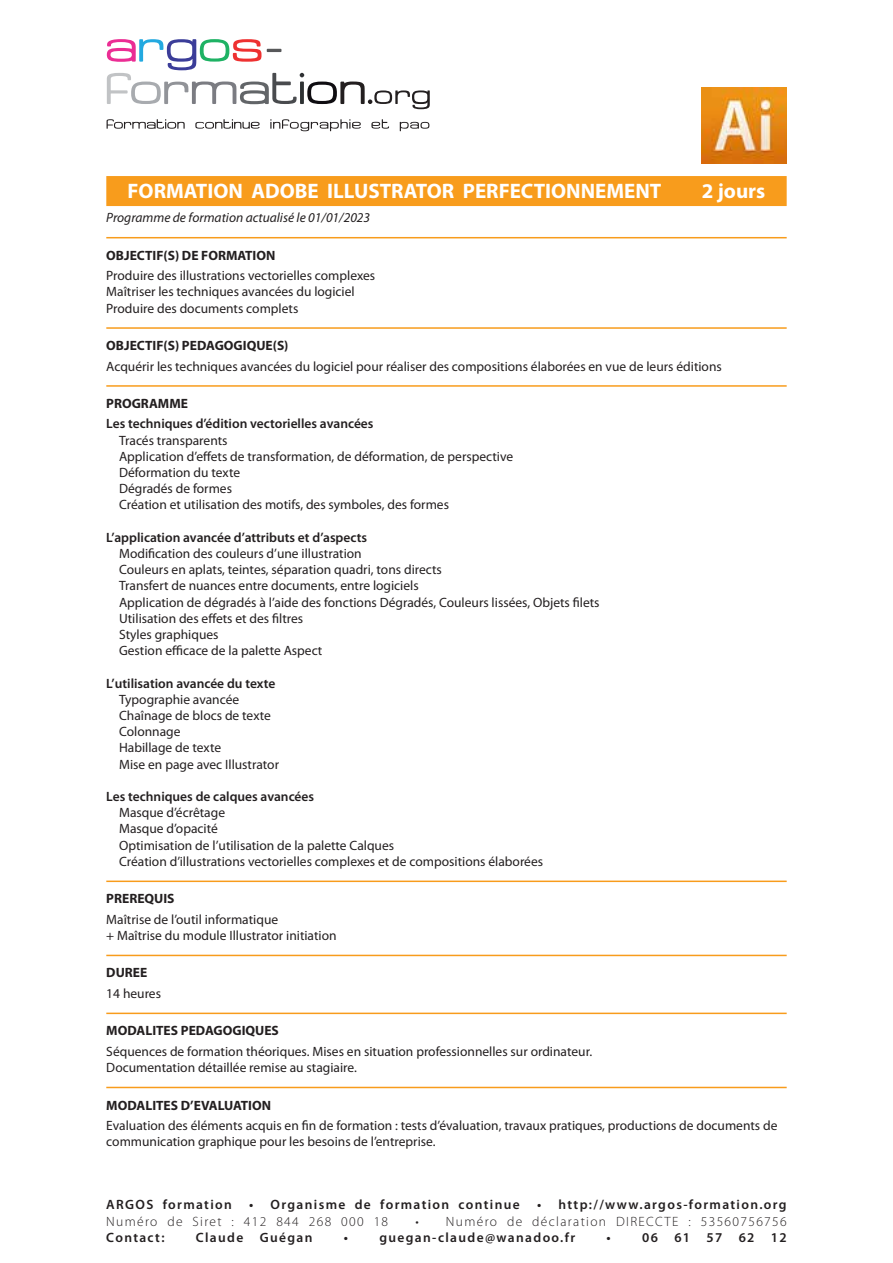
<style>
.page{position:relative;width:893px;height:1263px;background:#fff}
.page>*{position:absolute;margin:0;border:0;box-sizing:border-box;transform-origin:0 0}
.t1{font:700 21px "Myriad Pro";color:#fff}
.t2{font:13.5px/16.2px "Myriad Pro";color:#231f20}
.t3{font:600 13.5px "Myriad Pro";color:#231f20}
.t4{font:600 13.5px "Myriad Pro";letter-spacing:.1em;color:#231f20}
.t5{font:700 13.5px "Myriad Pro";color:#231f20}
.t6{font:300 13.5px "Myriad Pro";letter-spacing:.1em;color:#231f20}
.t7{font:italic 13.5px "Myriad Pro";color:#231f20}
</style>
<div class="page">
<svg style="left:106px;top:39px;width:324px;height:70px"></svg>
<div style="left:106px;top:176px;width:681px;height:30px;background:#f89c1c"></div>
<hr style="left:106px;top:237px;width:681px;height:1px;background:#f89c1c">
<hr style="left:106px;top:327px;width:681px;height:2px;background:#f89c1c">
<hr style="left:106px;top:385px;width:681px;height:2px;background:#f89c1c">
<hr style="left:106px;top:880px;width:681px;height:2px;background:#f89c1c">
<hr style="left:106px;top:955px;width:681px;height:1px;background:#f89c1c">
<hr style="left:106px;top:1012px;width:681px;height:2px;background:#f89c1c">
<hr style="left:106px;top:1087px;width:681px;height:1px;background:#f89c1c">
<svg style="left:400px;top:122px;width:29px;height:9px"></svg>
<svg style="left:270px;top:119px;width:91px;height:12px"></svg>
<svg style="left:371px;top:119px;width:18px;height:10px"></svg>
<svg style="left:107px;top:119px;width:78px;height:10px"></svg>
<svg style="left:195px;top:119px;width:65px;height:10px"></svg>
<img style="left:702px;top:88px;width:85px;height:76px">
<h1 class="t1" style="left:128px;top:177px;width:535px">FORMATION ADOBE ILLUSTRATOR PERFECTIONNEMENT</h1>
<h1 class="t1" style="left:702px;top:177px;width:65px">2 jours</h1>
<p class="t7" style="left:106px;top:209px;width:265px">Programme de formation actualisé le 01/01/2023</p>
<p class="t5" style="left:106px;top:246px;width:171px">OBJECTIF(S) DE FORMATION</p>
<p class="t2" style="left:106px;top:267px;width:270px">Produire des illustrations vectorielles complexes<br>Maîtriser les techniques avancées du logiciel<br>Produire des documents complets</p>
<p class="t5" style="left:106px;top:337px;width:184px">OBJECTIF(S) PEDAGOGIQUE(S)</p>
<p class="t2" style="left:106px;top:358px;width:617px">Acquérir les techniques avancées du logiciel pour réaliser des compositions élaborées en vue de leurs éditions</p>
<p class="t5" style="left:106px;top:395px;width:83px">PROGRAMME</p>
<p class="t3" style="left:106px;top:415px;width:269px">Les techniques d’édition vectorielles avancées</p>
<p class="t2" style="left:119px;top:432px;width:396px">Tracés transparents<br>Application d’effets de transformation, de déformation, de perspective Déformation du texte<br>Dégradés de formes<br>Création et utilisation des motifs, des symboles, des formes</p>
<p class="t3" style="left:106px;top:529px;width:262px">L’application avancée d’attributs et d’aspects</p>
<p class="t2" style="left:119px;top:545px;width:482px">Modification des couleurs d’une illustration<br>Couleurs en aplats, teintes, séparation quadri, tons directs<br>Transfert de nuances entre documents, entre logiciels<br>Application de dégradés à l’aide des fonctions Dégradés, Couleurs lissées, Objets filets Utilisation des effets et des filtres<br>Styles graphiques<br>Gestion efficace de la palette Aspect</p>
<p class="t3" style="left:106px;top:674px;width:171px">L’utilisation avancée du texte</p>
<p class="t2" style="left:119px;top:691px;width:162px">Typographie avancée<br>Chaînage de blocs de texte<br>Colonnage<br>Habillage de texte<br>Mise en page avec Illustrator</p>
<p class="t3" style="left:106px;top:788px;width:209px">Les techniques de calques avancées</p>
<p class="t2" style="left:119px;top:804px;width:426px">Masque d’écrêtage<br>Masque d’opacité<br>Optimisation de l’utilisation de la palette Calques<br>Création d’illustrations vectorielles complexes et de compositions élaborées</p>
<p class="t5" style="left:106px;top:890px;width:70px">PREREQUIS</p>
<p class="t2" style="left:106px;top:911px;width:232px">Maîtrise de l’outil informatique<br>+ Maîtrise du module Illustrator initiation</p>
<p class="t5" style="left:106px;top:964px;width:43px">DUREE</p>
<p class="t2" style="left:106px;top:985px;width:56px">14 heures</p>
<p class="t5" style="left:106px;top:1022px;width:174px">MODALITES PEDAGOGIQUES</p>
<p class="t2" style="left:106px;top:1043px;width:487px">Séquences de formation théoriques. Mises en situation professionnelles sur ordinateur.<br>Documentation détaillée remise au stagiaire.</p>
<p class="t5" style="left:106px;top:1096px;width:166px">MODALITES D’EVALUATION</p>
<p class="t2" style="left:106px;top:1117px;width:673px">Evaluation des éléments acquis en fin de formation : tests d’évaluation, travaux pratiques, productions de documents de communication graphique pour les besoins de l’entreprise.</p>
<p class="t4" style="left:106px;top:1196px;width:127px">ARGOS formation</p>
<p class="t4" style="left:249px;top:1196px;width:272px">• Organisme de formation continue</p>
<p class="t4" style="left:537px;top:1196px;width:251px">• http://www.argos-formation.org</p>
<p class="t6" style="left:106px;top:1213px;width:283px">Numéro de Siret : 412 844 268 000 18</p>
<p class="t6" style="left:415px;top:1213px;width:373px">• Numéro de déclaration DIRECCTE : 53560756756</p>
<p class="t4" style="left:106px;top:1228px;width:60px">Contact:</p>
<p class="t4" style="left:196px;top:1228px;width:118px">Claude Guégan</p>
<p class="t4" style="left:344px;top:1228px;width:233px">• guegan-claude@wanadoo.fr</p>
<p class="t3" style="left:607px;top:1228px;width:182px">• 06 61 57 62 12</p>
</div>
